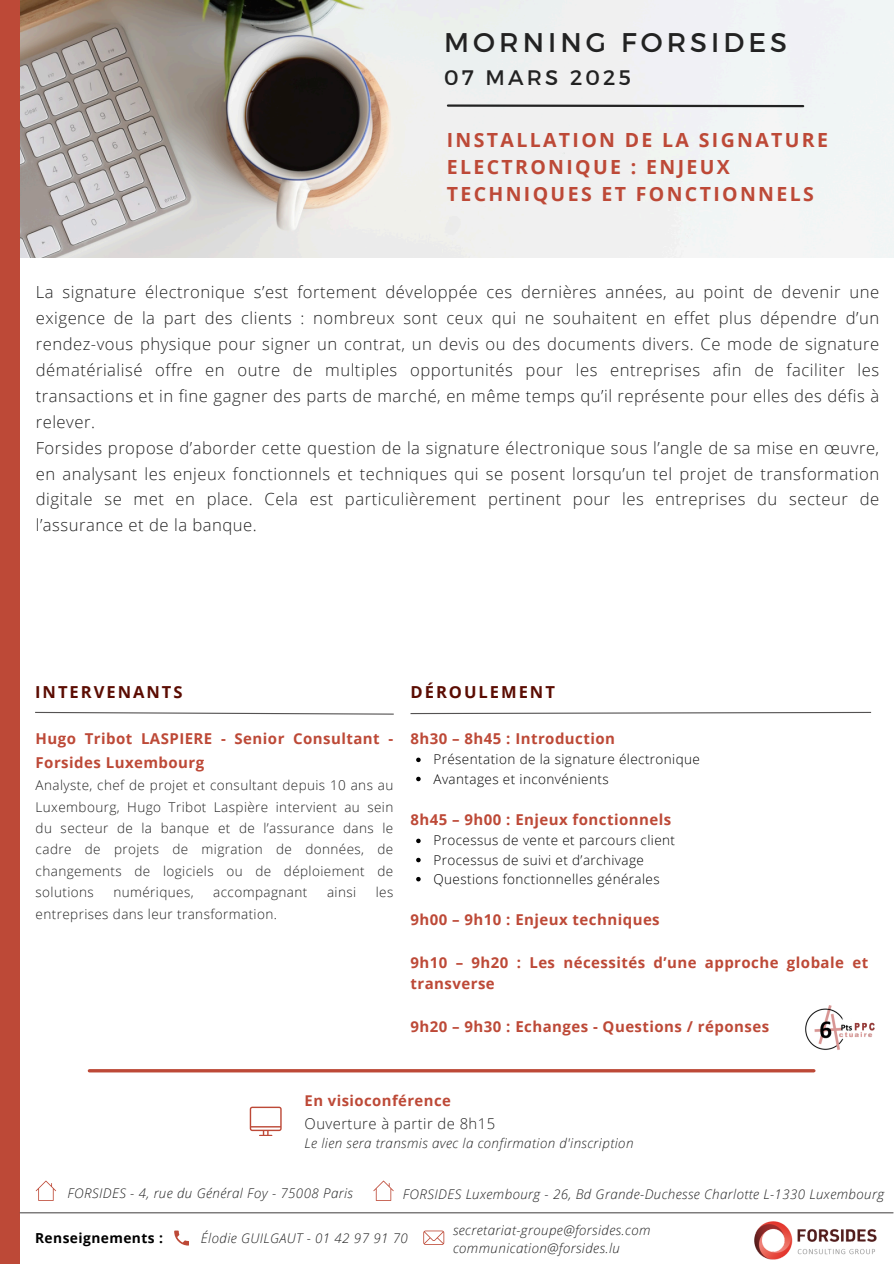
<style>
.page{position:relative;width:894px;height:1264px;background:#fff}
.page>*{position:absolute;margin:0;border:0;box-sizing:border-box;transform-origin:0 0}
.t1{font:27px "Montserrat";letter-spacing:.15em;color:#222}
.t2{font:21px "Montserrat";letter-spacing:.15em;color:#222}
.t3{font:700 19.5px/27px "Open Sans";letter-spacing:.12em;color:#bd4937}
.t4{font:300 16.65px/25.8px "Open Sans";letter-spacing:.03em;color:#222}
.t5{font:700 16.5px "Open Sans";letter-spacing:.12em;color:#5b0c02}
.t6{font:700 15px/21.3px "Open Sans";letter-spacing:.03em;color:#bd4937}
.t7{font:300 14.85px "Open Sans";letter-spacing:.03em;color:#222}
.t8{font:700 14.85px "Open Sans";letter-spacing:.03em;color:#bd4937}
.t9{font:700 13.8px "Open Sans";letter-spacing:.03em;color:#000}
.t10{font:300 13.5px/21.3px "Open Sans";letter-spacing:.03em;color:#222;text-align:justify}
.t11{font:300 13.5px "Open Sans";letter-spacing:.03em;color:#000}
.t12{font:italic 300 13.35px "Open Sans";letter-spacing:.03em;color:#222}
</style>
<div class="page">
<img style="left:19px;top:0;width:874px;height:258px">
<div style="left:0;top:0;width:19px;height:1263px;background:#bd4937"></div>
<svg style="left:250px;top:1106px;width:31px;height:29px"></svg>
<img style="left:805px;top:1005px;width:70px;height:45px">
<svg style="left:174px;top:1230px;width:15px;height:15px"></svg>
<svg style="left:423px;top:1230px;width:21px;height:14px"></svg>
<img style="left:754px;top:1221px;width:123px;height:39px">
<svg style="left:445px;top:103px;width:360px;height:5px"></svg>
<svg style="left:35px;top:711px;width:359px;height:4px"></svg>
<hr style="left:89px;top:1069px;width:724px;height:3px;background:#bd4937">
<hr style="left:20px;top:1212px;width:872px;height:1px;background:#545252">
<svg style="left:410px;top:711px;width:462px;height:3px"></svg>
<svg style="left:36px;top:1180px;width:20px;height:20px"></svg>
<svg style="left:416px;top:757px;width:4px;height:5px"></svg>
<svg style="left:416px;top:776px;width:4px;height:5px"></svg>
<svg style="left:416px;top:838px;width:4px;height:5px"></svg>
<svg style="left:416px;top:857px;width:4px;height:5px"></svg>
<svg style="left:416px;top:876px;width:4px;height:5px"></svg>
<svg style="left:373px;top:1180px;width:20px;height:20px"></svg>
<h4 class="t1" style="left:444px;top:25px;width:344px">MORNING FORSIDES</h4>
<h4 class="t2" style="left:444px;top:63px;width:188px">07 MARS 2025</h4>
<h1 class="t3" style="left:446px;top:126px;width:382px">INSTALLATION DE LA SIGNATURE<br>ELECTRONIQUE : ENJEUX<br>TECHNIQUES ET FONCTIONNELS</h1>
<p class="t4" style="left:36px;top:279px;width:844px">La signature électronique s’est fortement développée ces dernières années, au point de devenir une exigence de la part des clients : nombreux sont ceux qui ne souhaitent en effet plus dépendre d’un rendez-vous physique pour signer un contrat, un devis ou des documents divers. Ce mode de signature dématérialisé offre en outre de multiples opportunités pour les entreprises afin de faciliter les transactions et in fine gagner des parts de marché, en même temps qu’il représente pour elles des défis à relever.<br>Forsides propose d’aborder cette question de la signature électronique sous l’angle de sa mise en œuvre, en analysant les enjeux fonctionnels et techniques qui se posent lorsqu’un tel projet de transformation digitale se met en place. Cela est particulièrement pertinent pour les entreprises du secteur de l’assurance et de la banque.</p>
<p class="t5" style="left:35px;top:680px;width:149px">INTERVENANTS</p>
<p class="t5" style="left:410px;top:680px;width:146px">DÉROULEMENT</p>
<p class="t6" style="left:410px;top:727px;width:206px">8h30 – 8h45 : Introduction</p>
<h4 class="t11" style="left:433px;top:750px;width:268px">Présentation de la signature électronique</h4>
<p class="t11" style="left:433px;top:769px;width:177px">Avantages et inconvénients</p>
<p class="t6" style="left:410px;top:808px;width:262px">8h45 – 9h00 : Enjeux fonctionnels</p>
<h4 class="t11" style="left:433px;top:831px;width:243px">Processus de vente et parcours client</h4>
<p class="t11" style="left:433px;top:850px;width:212px">Processus de suivi et d’archivage</p>
<p class="t11" style="left:433px;top:869px;width:228px">Questions fonctionnelles générales</p>
<p class="t6" style="left:410px;top:908px;width:251px">9h00 – 9h10 : Enjeux techniques</p>
<h4 class="t6" style="left:410px;top:951px;width:459px">9h10 – 9h20 : Les nécessités d’une approche globale et transverse</h4>
<h4 class="t6" style="left:410px;top:1015px;width:360px">9h20 – 9h30 : Echanges - Questions / réponses</h4>
<p class="t6" style="left:36px;top:726px;width:359px;line-height:23.7px">Hugo Tribot LASPIERE - Senior Consultant -<br>Forsides Luxembourg</p>
<p class="t10" style="left:36px;top:774px;width:359px">Analyste, chef de projet et consultant depuis 10 ans au Luxembourg, Hugo Tribot Laspière intervient au sein du secteur de la banque et de l’assurance dans le cadre de projets de migration de données, de changements de logiciels ou de déploiement de solutions</p>
<p class="t10" style="left:113px;top:881px;width:82px">numériques,</p>
<p class="t10" style="left:213px;top:881px;width:96px">accompagnant</p>
<p class="t10" style="left:327px;top:881px;width:31px">ainsi</p>
<p class="t10" style="left:375px;top:881px;width:19px">les</p>
<p class="t10" style="left:36px;top:902px;width:243px">entreprises dans leur transformation.</p>
<p class="t8" style="left:304px;top:1089px;width:148px">En visioconférence</p>
<h2 class="t7" style="left:304px;top:1113px;width:192px">Ouverture à partir de 8h15</h2>
<h5 class="t12" style="left:304px;top:1133px;width:330px">Le lien sera transmis avec la confirmation d'inscription</h5>
<p class="t12" style="left:67px;top:1183px;width:287px">FORSIDES - 4, rue du Général Foy - 75008 Paris</p>
<p class="t12" style="left:403px;top:1185px;width:482px">FORSIDES Luxembourg - 26, Bd Grande-Duchesse Charlotte L-1330 Luxembourg</p>
<h3 class="t9" style="left:35px;top:1228px;width:129px">Renseignements :</h3>
<h3 class="t12" style="left:201px;top:1228px;width:208px">Élodie GUILGAUT - 01 42 97 91 70</h3>
<p class="t12" style="left:453px;top:1221px;width:199px">secretariat-groupe@forsides.com</p>
<p class="t12" style="left:453px;top:1239px;width:168px">communication@forsides.lu</p>
</div>
